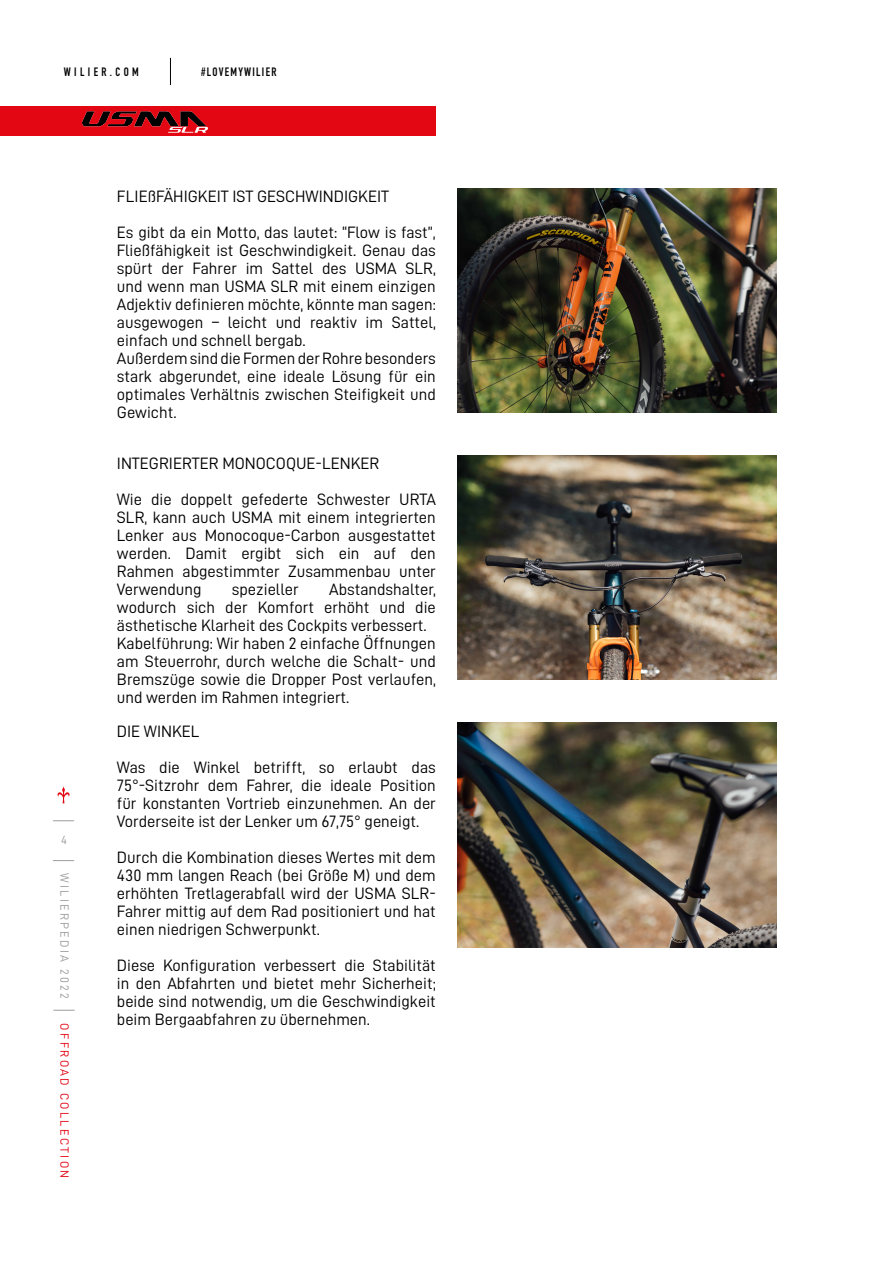
<style>
.page{position:relative;width:893px;height:1263px;background:#fff}
.page>*{position:absolute;margin:0;border:0;box-sizing:border-box;transform-origin:0 0}
.t1{font:16.5px/18px "D DIN";color:#000}
.t2{font:12px "D DIN";letter-spacing:.19em;color:#e30613}
.t3{font:12px "D DIN";letter-spacing:.19em;color:#9d9d9c}
.t4{font:12px "DIN Engschrift Std";letter-spacing:.105em;color:#000}
.t5{font:12px "DIN Engschrift Std";letter-spacing:.285em;color:#000}
</style>
<div class="page">
<img style="left:457px;top:723px;width:319px;height:224px">
<img style="left:457px;top:456px;width:319px;height:224px">
<img style="left:457px;top:188px;width:319px;height:225px">
<div style="left:0;top:106px;width:436px;height:30px;background:#e30613"></div>
<svg style="left:170px;top:58px;width:1px;height:27px"></svg>
<svg style="left:53px;top:1010px;width:22px;height:1px"></svg>
<svg style="left:53px;top:860px;width:21px;height:1px"></svg>
<svg style="left:53px;top:820px;width:21px;height:1px"></svg>
<svg style="left:57px;top:786px;width:13px;height:17px"></svg>
<img style="left:81px;top:111px;width:127px;height:22px">
<p class="t5" style="left:64px;top:64px;width:77px">WILIER.COM</p>
<p class="t4" style="left:201px;top:64px;width:77px">#LOVEMYWILIER</p>
<p class="t1" style="left:117px;top:178px;width:320px;line-height:36px">FLIEßFÄHIGKEIT IST GESCHWINDIGKEIT<br>Es gibt da ein Motto, das lautet: “Flow is fast”,</p>
<p class="t1" style="left:117px;top:241px;width:320px">Fließfähigkeit ist Geschwindigkeit. Genau das spürt der Fahrer im Sattel des USMA SLR, und wenn man USMA SLR mit einem einzigen Adjektiv definieren möchte, könnte man sagen: ausgewogen – leicht und reaktiv im Sattel, einfach und schnell bergab.<br>Außerdem sind die Formen der Rohre besonders stark abgerundet, eine ideale Lösung für ein optimales Verhältnis zwischen Steifigkeit und Gewicht.</p>
<p class="t3" style="left:61px;top:833px;width:7px">4</p>
<p class="t3" style="left:71px;top:873px;width:127px;rotate:90deg">WILIERPEDIA 2022</p>
<p class="t2" style="left:71px;top:1023px;width:156px;rotate:90deg">OFFROAD COLLECTION</p>
<p class="t1" style="left:117px;top:445px;width:320px;line-height:36px">INTEGRIERTER MONOCOQUE-LENKER<br>Wie die doppelt gefederte Schwester URTA</p>
<p class="t1" style="left:117px;top:508px;width:320px;text-align:justify">SLR, kann auch USMA mit einem integrierten Lenker aus Monocoque-Carbon ausgestattet werden. Damit ergibt sich ein auf den Rahmen abgestimmter Zusammenbau unter Verwendung</p>
<p class="t1" style="left:117px;top:580px;width:320px;text-indent:212px">Abstandshalter, wodurch sich der Komfort erhöht und die ästhetische Klarheit des Cockpits verbessert.<br>Kabelführung: Wir haben 2 einfache Öffnungen am Steuerrohr, durch welche die Schalt- und Bremszüge sowie die Dropper Post verlaufen, und werden im Rahmen integriert.</p>
<p class="t1" style="left:232px;top:580px;width:68px">spezieller</p>
<p class="t1" style="left:117px;top:713px;width:320px;line-height:36px">DIE WINKEL<br>Was die Winkel betrifft, so erlaubt das</p>
<p class="t1" style="left:117px;top:776px;width:320px;text-align:justify">75°-Sitzrohr dem Fahrer, die ideale Position für konstanten Vortrieb einzunehmen. An der Vorderseite ist der Lenker um 67,75° geneigt.</p>
<p class="t1" style="left:117px;top:848px;width:320px;text-align:justify">Durch die Kombination dieses Wertes mit dem 430 mm langen Reach (bei Größe M) und dem erhöhten Tretlagerabfall wird der USMA SLR-Fahrer mittig auf dem Rad positioniert und hat einen niedrigen Schwerpunkt.</p>
<p class="t1" style="left:117px;top:956px;width:320px;text-align:justify">Diese Konfiguration verbessert die Stabilität in den Abfahrten und bietet mehr Sicherheit; beide sind notwendig, um die Geschwindigkeit beim Bergaabfahren zu übernehmen.</p>
</div>
